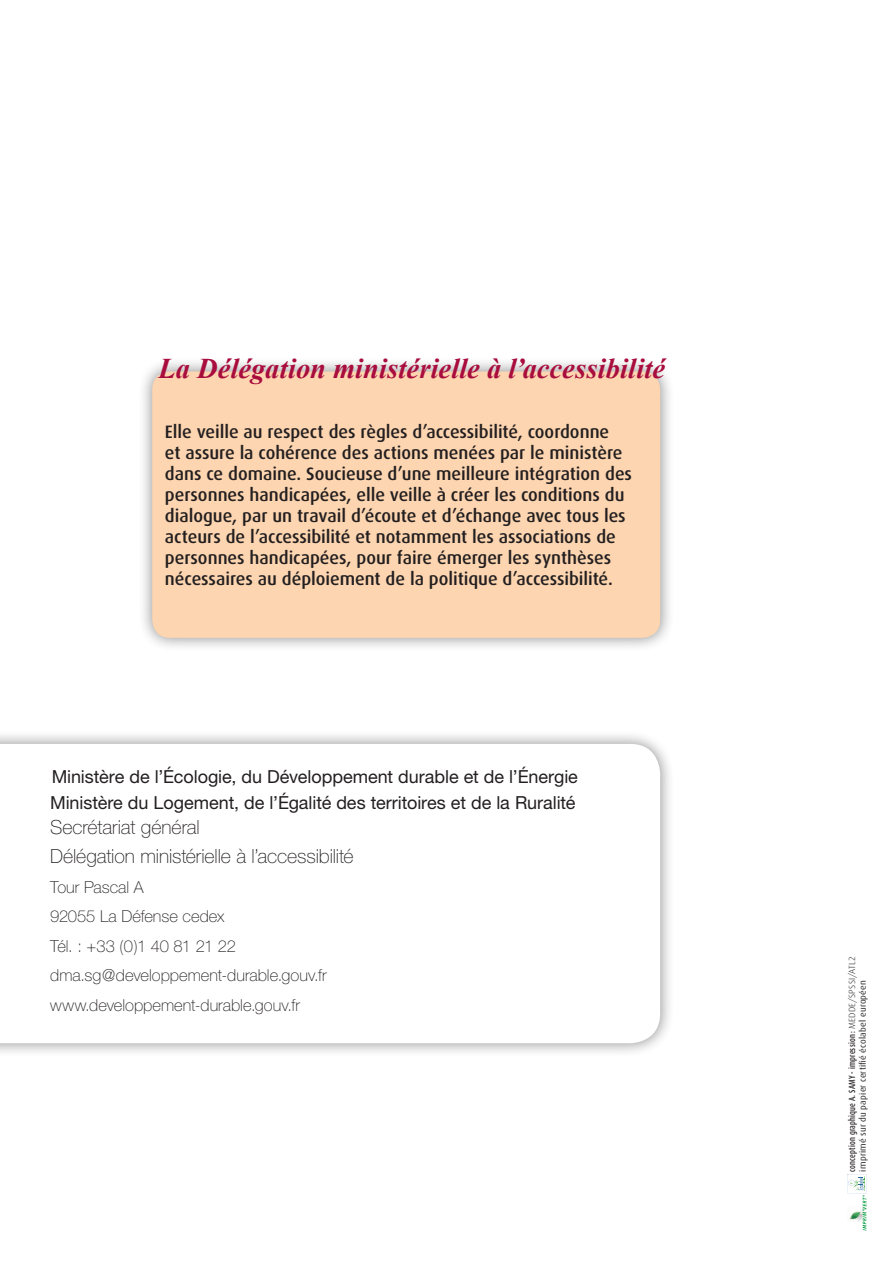
<style>
.page{position:relative;width:893px;height:1263px;background:#fff}
.page>*{position:absolute;margin:0;border:0;box-sizing:border-box;transform-origin:0 0}
.t1{font:italic 700 28.5px "Times New Roman";color:#a80d3d}
.t2{font:100 19.5px "Helvetica Neue";letter-spacing:-.005em;color:#231f20}
.t3{font:500 18px/21px "Dax";letter-spacing:-.005em;color:#231f20}
.t4{font:18px "Helvetica Neue";letter-spacing:-.005em;color:#231f20}
.t5{font:100 16.5px "Helvetica Neue";color:#231f20}
.Texte_courant{font:500 9px "Dax";letter-spacing:.025em;color:#231f20;scale:.78 1}
.Texte_courant-2{font:9px "Dax";letter-spacing:.025em;color:#231f20}
.s1{font-weight:300}
</style>
<div class="page">
<div style="left:0;top:730px;width:674px;height:328px;background:#231f20;opacity:.5"></div>
<svg style="left:0;top:744px;width:660px;height:299px"></svg>
<div style="left:138px;top:357px;width:536px;height:295px;background:#231f20;opacity:.5"></div>
<div style="left:152px;top:371px;width:508px;height:267px;background:#fdd5b0;border-radius:18px"></div>
<svg style="left:847px;top:1174px;width:19px;height:56px"></svg>
<p class="t1" style="left:159px;top:349px;width:508px">La Délégation ministérielle à l’accessibilité</p>
<p class="t3" style="left:165px;top:421px;width:469px">Elle veille au respect des règles d’accessibilité, coordonne<br>et assure la cohérence des actions menées par le ministère dans ce domaine. Soucieuse d’une meilleure intégration des personnes handicapées, elle veille à créer les conditions du dialogue, par un travail d’écoute et d’échange avec tous les acteurs de l’accessibilité et notamment les associations de personnes handicapées, pour faire émerger les synthèses nécessaires au déploiement de la politique d’accessibilité.</p>
<p class="t4" style="left:52px;top:766px;width:528px">Ministère de l’Écologie, du Développement durable et de l’Énergie</p>
<p class="t4" style="left:50px;top:791px;width:527px">Ministère du Logement, de l’Égalité des territoires et de la Ruralité</p>
<p class="t2" style="left:50px;top:816px;width:151px">Secrétariat général</p>
<p class="t2" style="left:50px;top:845px;width:305px">Délégation ministérielle à l’accessibilité</p>
<p class="t5" style="left:50px;top:877px;width:95px">Tour Pascal A</p>
<p class="t5" style="left:50px;top:907px;width:176px">92055 La Défense cedex</p>
<p class="t5" style="left:50px;top:937px;width:187px">Tél. : +33 (0)1 40 81 21 22</p>
<p class="t5" style="left:50px;top:966px;width:278px">dma.sg@developpement-durable.gouv.fr</p>
<p class="t5" style="left:50px;top:996px;width:251px">www.developpement-durable.gouv.fr</p>
<p class="Texte_courant" style="left:847px;top:1171px;width:278px;rotate:-90deg">conception graphique A. SAMY - impression : <span class="s1">MEDDE/SPSSI/ATL2</span></p>
<p class="Texte_courant-2" style="left:858px;top:1171px;width:193px;rotate:-90deg">imprimé sur du papier certifié écolabel européen</p>
</div>
